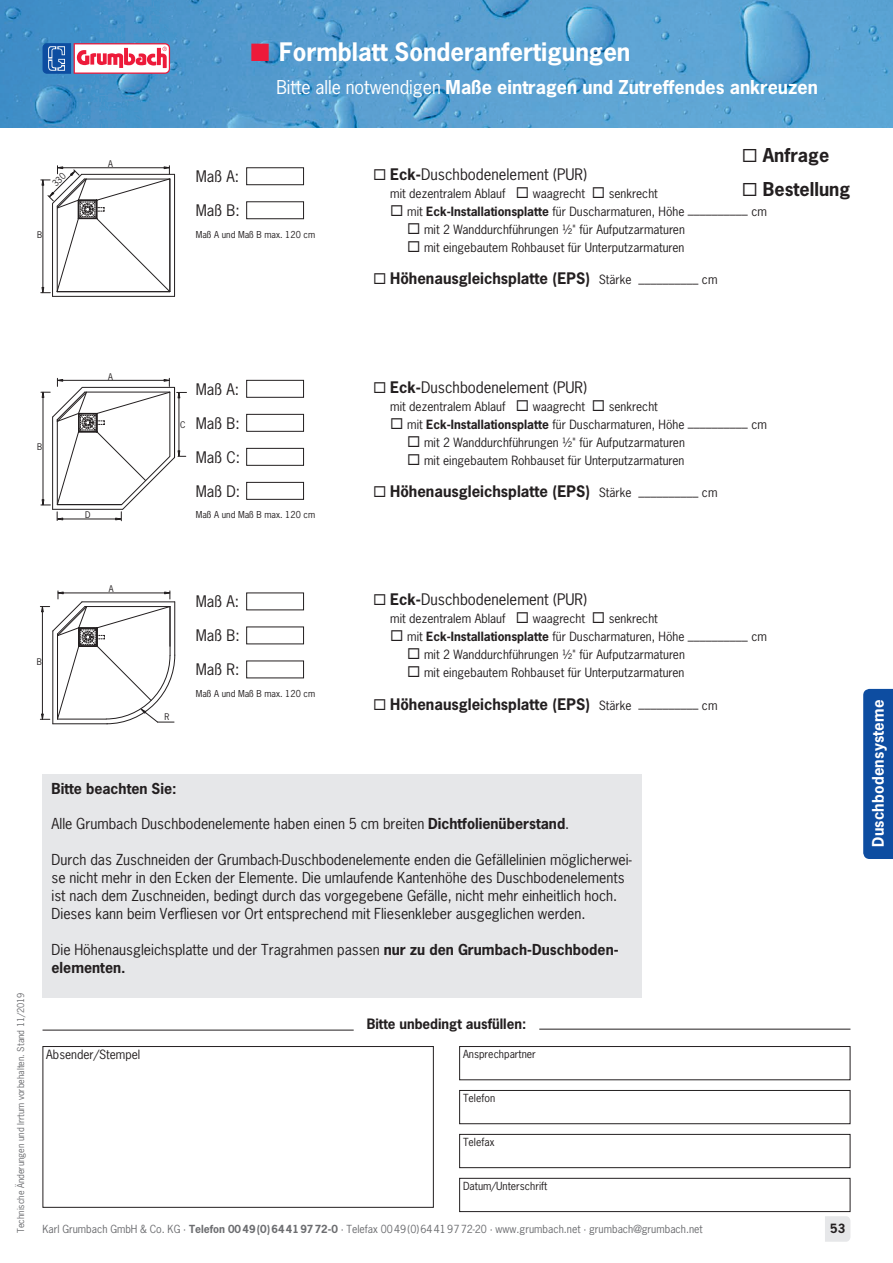
<style>
.page{position:relative;width:893px;height:1263px;background:#fff}
.page>*{position:absolute;margin:0;border:0;box-sizing:border-box;transform-origin:0 0}
.t1{font:700 24px "News Gothic Std";color:#fff}
.t2{font:700 18px "News Gothic Std";color:#fff}
.t3{font:700 18px "News Gothic Std";color:#231f20}
.t4{font:700 15px "News Gothic";color:#231f20}
.t5{font:15px "News Gothic";color:#231f20}
.t6{font:700 15px "News Gothic Std";letter-spacing:.015em;color:#fff}
.t7{font:14.25px/18px "News Gothic Std";color:#231f20}
.t8{font:700 14.25px "News Gothic Std";color:#231f20}
.t9{font:700 13.5px "News Gothic Std";color:#231f20}
.t10{font:12px "News Gothic";color:#231f20}
.t11{font:12px "News Gothic Std";color:#231f20}
.t12{font:700 12px "News Gothic Std";color:#231f20}
.t13{font:10.5px "News Gothic Std";color:#6c6d70}
.t14{font:10.5px "News Gothic Std";color:#231f20}
.t15{font:9px "News Gothic";color:#231f20}
.t16{font:9px "News Gothic Std";color:#6c6d70}
.t17{font:8.7px "News Gothic";color:#231f20}
.s1{font-weight:400}
.s2{font-weight:700}
.s3{font-weight:400;font-size:12px}
</style>
<div class="page">
<svg style="left:825px;top:1216px;width:25px;height:26px"></svg>
<img style="left:0;top:0;width:893px;height:128px">
<svg style="left:40px;top:591px;width:136px;height:133px"></svg>
<div style="left:246px;top:380px;width:58px;height:18px;border:1px solid #231f20"></div>
<div style="left:246px;top:414px;width:58px;height:18px;border:1px solid #231f20"></div>
<div style="left:246px;top:448px;width:58px;height:18px;border:1px solid #231f20"></div>
<div style="left:246px;top:482px;width:58px;height:18px;border:1px solid #231f20"></div>
<svg style="left:41px;top:378px;width:146px;height:143px"></svg>
<div style="left:246px;top:167px;width:58px;height:18px;border:1px solid #231f20"></div>
<div style="left:246px;top:201px;width:58px;height:18px;border:1px solid #231f20"></div>
<hr style="left:174px;top:174px;width:1px;height:122px;background:#231f20">
<hr style="left:53px;top:296px;width:122px;height:1px;background:#231f20">
<div style="left:43px;top:1046px;width:391px;height:162px;border:1px solid #231f20"></div>
<div style="left:459px;top:1046px;width:391px;height:34px;border:1px solid #231f20"></div>
<div style="left:459px;top:1090px;width:391px;height:34px;border:1px solid #231f20"></div>
<div style="left:459px;top:1134px;width:391px;height:34px;border:1px solid #231f20"></div>
<div style="left:459px;top:1178px;width:391px;height:34px;border:1px solid #231f20"></div>
<hr style="left:43px;top:1030px;width:311px;height:1px;background:#231f20">
<hr style="left:539px;top:1029px;width:311px;height:1px;background:#231f20">
<div style="left:43px;top:774px;width:599px;height:223px;background:#e6e7e9"></div>
<svg style="left:43px;top:43px;width:127px;height:31px"></svg>
<div style="left:863px;top:689px;width:30px;height:170px;background:#0d4da1"></div>
<svg style="left:251px;top:44px;width:18px;height:17px"></svg>
<svg style="left:41px;top:166px;width:133px;height:131px"></svg>
<p class="t17" style="left:37px;top:229px;width:7px">B</p>
<p class="t17" style="left:108px;top:158px;width:6px">A</p>
<h1 class="t1" style="left:279px;top:36px;width:353px">Formblatt Sonderanfertigungen</h1>
<h2 class="t2" style="left:276px;top:75px;width:543px"><span class="s1">Bitte alle notwendigen</span> Maße eintragen und Zutreffendes ankreuzen</h2>
<p class="t5" style="left:196px;top:167px;width:45px">Maß A:</p>
<p class="t5" style="left:196px;top:201px;width:45px">Maß B:</p>
<p class="t15" style="left:196px;top:229px;width:121px">Maß A und Maß B max. 120 cm</p>
<h2 class="t3" style="left:742px;top:143px;width:89px">◻ Anfrage</h2>
<h2 class="t3" style="left:742px;top:177px;width:110px">◻ Bestellung</h2>
<p class="t5" style="left:373px;top:165px;width:215px">◻ <span class="s2">Eck-</span>Duschbodenelement (PUR)</p>
<p class="t10" style="left:390px;top:186px;width:269px">mit dezentralem Ablauf ◻ waagrecht ◻ senkrecht</p>
<p class="t10" style="left:390px;top:204px;width:378px">◻ mit <span class="s2">Eck-Installationsplatte</span> für Duscharmaturen, Höhe __________ cm</p>
<p class="t10" style="left:407px;top:222px;width:279px">◻ mit 2 Wanddurchführungen ½" für Aufputzarmaturen</p>
<p class="t10" style="left:407px;top:240px;width:279px">◻ mit eingebautem Rohbauset für Unterputzarmaturen</p>
<p class="t4" style="left:373px;top:269px;width:346px">◻ Höhenausgleichsplatte (EPS) <span class="s3">Stärke __________ cm</span></p>
<p class="t17" style="left:37px;top:441px;width:7px">B</p>
<p class="t17" style="left:108px;top:371px;width:6px">A</p>
<p class="t17" style="left:85px;top:509px;width:7px">D</p>
<p class="t17" style="left:180px;top:419px;width:7px">C</p>
<p class="t5" style="left:196px;top:379px;width:45px">Maß A:</p>
<p class="t5" style="left:196px;top:413px;width:45px">Maß B:</p>
<p class="t5" style="left:196px;top:447px;width:46px">Maß C:</p>
<p class="t5" style="left:196px;top:481px;width:46px">Maß D:</p>
<p class="t15" style="left:196px;top:509px;width:121px">Maß A und Maß B max. 120 cm</p>
<p class="t5" style="left:373px;top:377px;width:215px">◻ <span class="s2">Eck-</span>Duschbodenelement (PUR)</p>
<p class="t10" style="left:390px;top:398px;width:269px">mit dezentralem Ablauf ◻ waagrecht ◻ senkrecht</p>
<p class="t10" style="left:390px;top:416px;width:378px">◻ mit <span class="s2">Eck-Installationsplatte</span> für Duscharmaturen, Höhe __________ cm</p>
<p class="t10" style="left:407px;top:434px;width:279px">◻ mit 2 Wanddurchführungen ½" für Aufputzarmaturen</p>
<p class="t10" style="left:407px;top:452px;width:279px">◻ mit eingebautem Rohbauset für Unterputzarmaturen</p>
<p class="t4" style="left:373px;top:481px;width:346px">◻ Höhenausgleichsplatte (EPS) <span class="s3">Stärke __________ cm</span></p>
<p class="t17" style="left:37px;top:656px;width:7px">B</p>
<p class="t17" style="left:109px;top:583px;width:6px">A</p>
<p class="t17" style="left:164px;top:711px;width:6px">R</p>
<p class="t5" style="left:196px;top:592px;width:45px">Maß A:</p>
<p class="t5" style="left:196px;top:626px;width:45px">Maß B:</p>
<p class="t5" style="left:196px;top:660px;width:45px">Maß R:</p>
<p class="t15" style="left:196px;top:688px;width:121px">Maß A und Maß B max. 120 cm</p>
<p class="t5" style="left:373px;top:590px;width:215px">◻ <span class="s2">Eck-</span>Duschbodenelement (PUR)</p>
<p class="t10" style="left:390px;top:611px;width:269px">mit dezentralem Ablauf ◻ waagrecht ◻ senkrecht</p>
<p class="t10" style="left:390px;top:629px;width:378px">◻ mit <span class="s2">Eck-Installationsplatte</span> für Duscharmaturen, Höhe __________ cm</p>
<p class="t10" style="left:407px;top:647px;width:279px">◻ mit 2 Wanddurchführungen ½" für Aufputzarmaturen</p>
<p class="t10" style="left:407px;top:665px;width:279px">◻ mit eingebautem Rohbauset für Unterputzarmaturen</p>
<p class="t4" style="left:373px;top:694px;width:346px">◻ Höhenausgleichsplatte (EPS) <span class="s3">Stärke __________ cm</span></p>
<p class="t16" style="left:15px;top:1233px;width:242px;rotate:-90deg">Technische Änderungen und Irrtum vorbehalten. Stand 11/2019</p>
<p class="t8" style="left:52px;top:779px;width:127px">Bitte beachten Sie:</p>
<p class="t7" style="left:52px;top:814px;width:519px">Alle Grumbach Duschboden elemente haben einen 5 cm breiten <span class="s2">Dichtfolien überstand</span>.</p>
<p class="t7" style="left:52px;top:850px;width:582px">Durch das Zuschneiden der Grumbach-Duschbodenelemente enden die Gefällelinien möglicherwei&shy;se nicht mehr in den Ecken der Elemente. Die umlaufende Kantenhöhe des Duschboden elements ist nach dem Zuschneiden, bedingt durch das vorgegebene Gefälle, nicht mehr einheitlich hoch.<br>Dieses kann beim Verfliesen vor Ort entsprechend mit Fliesenkleber ausgeglichen werden.</p>
<p class="t7" style="left:52px;top:940px;width:569px">Die Höhenausgleichsplatte und der Tragrahmen passen <span class="s2">nur zu den Grumbach-Duschboden - elementen.</span></p>
<p class="t9" style="left:367px;top:1015px;width:161px">Bitte unbedingt ausfüllen:</p>
<p class="t11" style="left:46px;top:1047px;width:96px">Absender/Stempel</p>
<p class="t14" style="left:463px;top:1047px;width:74px">Ansprechpartner</p>
<p class="t14" style="left:463px;top:1091px;width:34px">Telefon</p>
<p class="t14" style="left:463px;top:1135px;width:33px">Telefax</p>
<p class="t14" style="left:463px;top:1179px;width:86px">Datum/Unterschrift</p>
<p class="t13" style="left:394px;top:1222px;width:310px">49 (0) 64 41 97 2-20 · www.grumbach.net · grumbach@grumbach.net</p>
<p class="t12" style="left:830px;top:1221px;width:16px">53</p>
<p class="t13" style="left:138px;top:1222px;width:631px">&amp;Co. KG · Br itteilsweg 3 · D-3558 Wetzlar · <span class="s2">Telefon 0049(0)64419772-0</span> · Telefax 00 49 (0) 64 41 9772-20 · grumbach@grumbach.net</p>
<p class="t13" style="left:43px;top:1222px;width:337px">Karl Grumbach GmbH &amp; Co. KG · <span class="s2">Telefon 00 49 (0) 64 41 97 72-0</span> · Telefax</p>
<p class="t6" style="left:868px;top:847px;width:149px;rotate:-90deg">Duschbodensysteme</p>
</div>
